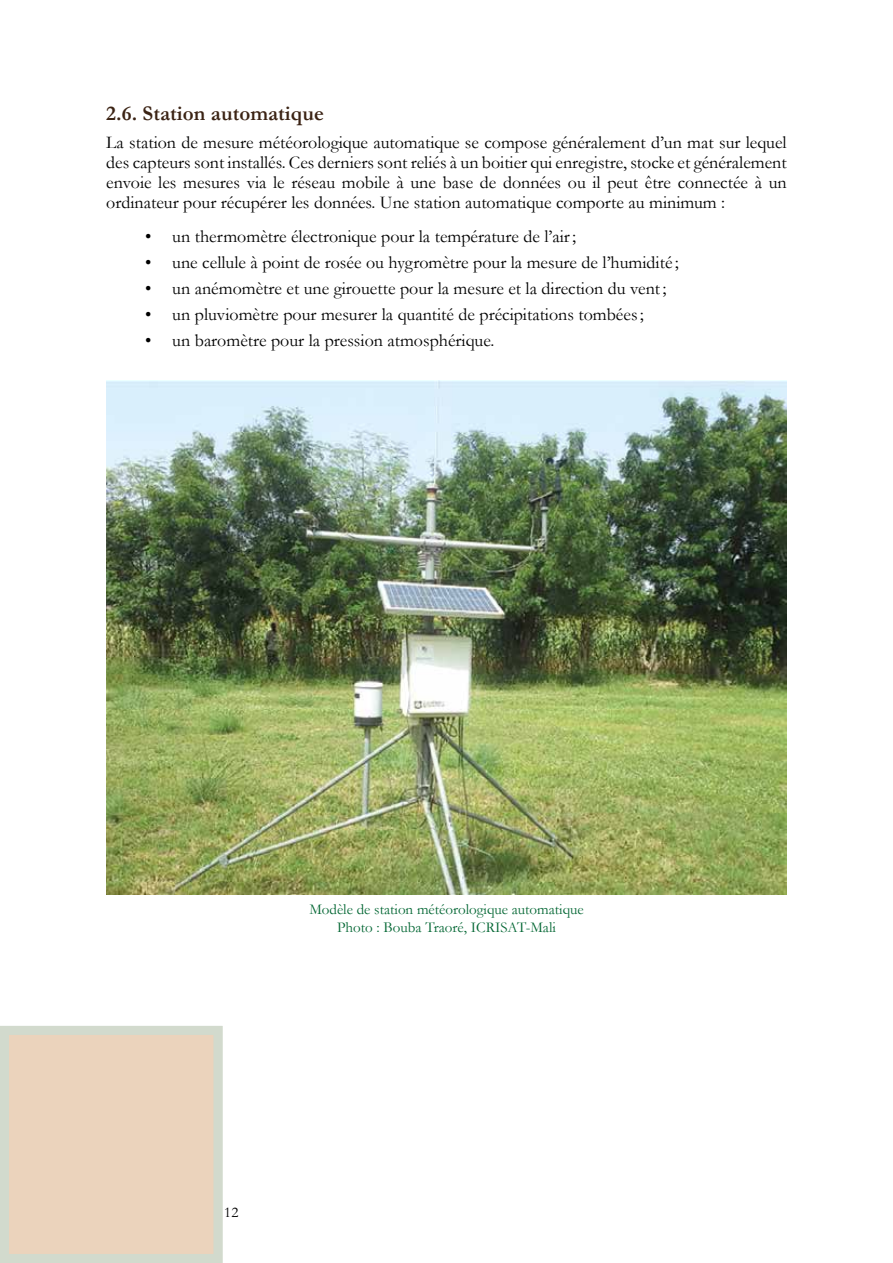
<style>
.page{position:relative;width:893px;height:1263px;background:#fff}
.page>*{position:absolute;margin:0;border:0;box-sizing:border-box;transform-origin:0 0}
.t1{font:700 21px "Garamond";letter-spacing:.005em;color:#3b2314}
.t2{font:18px/19.8px "Garamond";color:#000;text-align:justify}
.t3{font:15px/18px "Garamond";color:#046734;text-align:center}
.t4{font:15px "Garamond";color:#000}
</style>
<div class="page">
<div style="left:0;top:1026px;width:222px;height:237px;background:#ebd3bc;border:9px solid #d2dacd"></div>
<img style="left:106px;top:381px;width:681px;height:513px">
<p class="t1" style="left:106px;top:101px;width:219px">2.6. Station automatique</p>
<p class="t2" style="left:106px;top:133px;width:682px">La station de mesure météorologique automatique se compose généralement d’un mat sur lequel des capteurs sont installés. Ces derniers sont reliés à un boitier qui enregistre, stocke et généralement envoie les mesures via le réseau mobile à une base de données ou il peut être connectée à un ordinateur pour récupérer les données. Une station automatique comporte au minimum :</p>
<p class="t2" style="left:145px;top:226px;width:432px">• un thermomètre électronique pour la température de l’air;</p>
<p class="t2" style="left:145px;top:252px;width:535px">• une cellule à point de rosée ou hygromètre pour la mesure de l’humidité ;</p>
<p class="t2" style="left:145px;top:278px;width:523px">• un anémomètre et une girouette pour la mesure et la direction du vent;</p>
<p class="t2" style="left:145px;top:304px;width:500px">• un pluviomètre pour mesurer la quantité de précipitations tombées;</p>
<p class="t2" style="left:145px;top:330px;width:351px">• un baromètre pour la pression atmosphérique.</p>
<p class="t3" style="left:309px;top:900px;width:276px">Modèle de station météorologique automatique<br>Photo : Bouba Traoré, ICRISAT-Mali</p>
<p class="t4" style="left:224px;top:1203px;width:16px">12</p>
</div>
